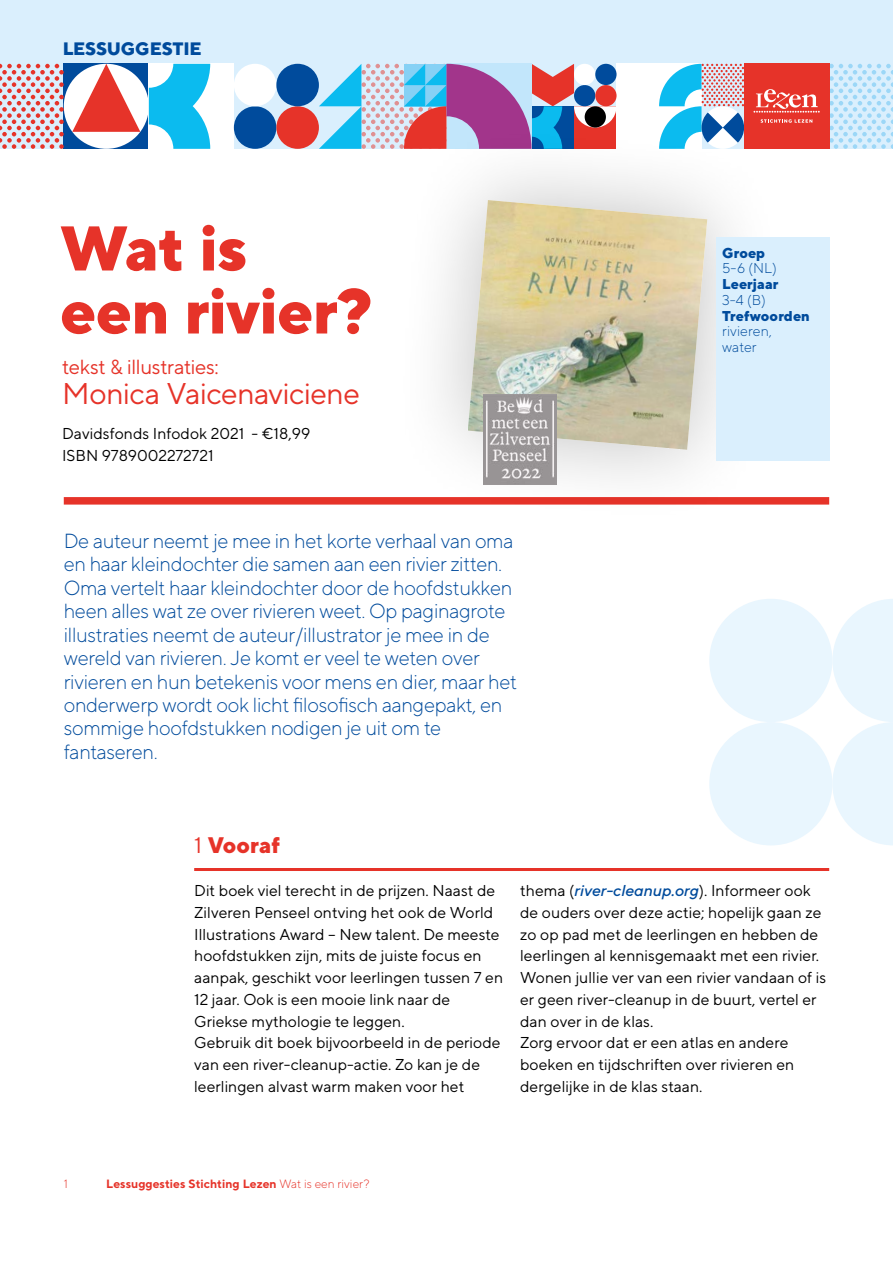
<style>
.page{position:relative;width:893px;height:1263px;background:#fff}
.page>*{position:absolute;margin:0;border:0;box-sizing:border-box;transform-origin:0 0}
.t1{font:800 63px/63px "TT Norms";letter-spacing:-.015em;color:#e63329}
.t2{font:30px "TT Norms";letter-spacing:-.015em;color:#e63329}
.t3{font:800 22.5px "TT Norms";color:#e63329}
.t4{font:300 20.4px/23.4px "TT Norms";letter-spacing:-.02em;color:#004b9c}
.t5{font:20.4px "TT Norms";letter-spacing:-.015em;color:#e63329}
.t6{font:800 18px "TT Norms";letter-spacing:-.01em;color:#004b9c}
.t7{font:15.75px/21.8px "TT Norms";color:#000}
.t8{font:300 14.25px/15.8px "TT Norms";color:#004b9c}
.t9{font:800 14.25px "TT Norms";color:#004b9c}
.t10{font:700 12px "TT Norms";color:#e63329}
.t11{font:300 12px "TT Norms";color:#e63329}
.s1{font-weight:400}
.s2{font-weight:500;font-style:italic;color:#004b9c}
.s3{font-weight:300}
</style>
<div class="page">
<div style="left:0;top:0;width:893px;height:149px;background:#daeffd"></div>
<div style="left:617px;top:64px;width:85px;height:85px;background:#fff"></div>
<div style="left:149px;top:64px;width:85px;height:85px;background:#fff"></div>
<div style="left:234px;top:106px;width:42px;height:43px;background:#004b9c;border-radius:50%"></div>
<div style="left:234px;top:64px;width:42px;height:42px;background:#fff;border-radius:50%"></div>
<div style="left:276px;top:106px;width:43px;height:43px;background:#e63329;border-radius:50%"></div>
<div style="left:276px;top:64px;width:43px;height:42px;background:#004b9c;border-radius:50%"></div>
<svg style="left:829px;top:64px;width:64px;height:85px"></svg>
<svg style="left:0;top:64px;width:210px;height:85px"></svg>
<svg style="left:659px;top:64px;width:85px;height:59px"></svg>
<svg style="left:319px;top:64px;width:298px;height:85px"></svg>
<div style="left:744px;top:64px;width:85px;height:85px;background:#e63329"></div>
<svg style="left:753px;top:89px;width:67px;height:24px"></svg>
<svg style="left:760px;top:119px;width:52px;height:4px"></svg>
<div style="left:64px;top:497px;width:765px;height:8px;background:#e63329"></div>
<div style="left:391px;top:123px;width:392px;height:403px;background:#000;opacity:.25"></div>
<img style="left:468px;top:200px;width:239px;height:250px">
<img style="left:483px;top:394px;width:74px;height:90px">
<div style="left:716px;top:238px;width:113px;height:223px;background:#daeffd"></div>
<hr style="left:194px;top:868px;width:635px;height:3px;background:#e63329">
<div style="left:709px;top:722px;width:123px;height:123px;background:#e9f6fe;border-radius:50%"></div>
<div style="left:709px;top:599px;width:123px;height:123px;background:#e9f6fe;border-radius:50%"></div>
<svg style="left:832px;top:599px;width:61px;height:246px"></svg>
<p class="t6" style="left:63px;top:37px;width:140px">LESSUGGESTIE</p>
<h1 class="t1" style="left:60px;top:215px;width:313px">Wat is een rivier?</h1>
<p class="t5" style="left:62px;top:354px;width:158px">tekst &amp; illustraties:</p>
<h2 class="t2" style="left:62px;top:375px;width:299px">Monica Vaicenaviciene</h2>
<p class="t7" style="left:62px;top:423px;width:250px">Davidsfonds Infodok 2021 - €18,99<br>ISBN 9789002272721</p>
<p class="t4" style="left:64px;top:529px;width:455px">De auteur neemt je mee in het korte verhaal van oma en haar kleindochter die samen aan een rivier zitten.<br>Oma vertelt haar kleindochter door de hoofdstukken heen alles wat ze over rivieren weet. Op paginagrote illustraties neemt de auteur/illustrator je mee in de wereld van rivieren. Je komt er veel te weten over rivieren en hun betekenis voor mens en dier, maar het onderwerp wordt ook licht filosofisch aangepakt, en sommige hoofdstukken nodigen je uit om te fantaseren.</p>
<p class="t9" style="left:722px;top:243px;width:45px">Groep</p>
<p class="t8" style="left:722px;top:260px;width:56px">5-6 (NL)</p>
<p class="t9" style="left:722px;top:275px;width:58px">Leerjaar</p>
<p class="t8" style="left:722px;top:292px;width:45px">3-4 (B)</p>
<p class="t9" style="left:722px;top:306px;width:89px">Trefwoorden</p>
<p class="t8" style="left:722px;top:323px;width:51px">rivieren, water</p>
<p class="t8" style="left:722px;top:260px;width:15px">xx</p>
<p class="t8" style="left:722px;top:292px;width:15px">xx</p>
<p class="t8" style="left:722px;top:323px;width:21px">xxx</p>
<p class="t11" style="left:64px;top:1176px;width:6px">1</p>
<h3 class="t3" style="left:194px;top:830px;width:87px"><span class="s1">1</span> Vooraf</h3>
<p class="t7" style="left:194px;top:879px;width:310px">Dit boek viel terecht in de prijzen. Naast de Zilveren Penseel ontving het ook de World Illustrations Award – New talent. De meeste hoofdstukken zijn, mits de juiste focus en aanpak, geschikt voor leerlingen tussen 7 en 12 jaar. Ook is een mooie link naar de Griekse mythologie te leggen.<br>Gebruik dit boek bijvoorbeeld in de periode van een river-cleanup-actie. Zo kan je de leerlingen alvast warm maken voor het</p>
<p class="t7" style="left:520px;top:879px;width:308px">thema (<span class="s2">river-cleanup.org</span>). Informeer ook de ouders over deze actie; hopelijk gaan ze zo op pad met de leerlingen en hebben de leerlingen al kennisgemaakt met een rivier.<br>Wonen jullie ver van een rivier vandaan of is er geen river-cleanup in de buurt, vertel er dan over in de klas.<br>Zorg ervoor dat er een atlas en andere boeken en tijdschriften over rivieren en dergelijke in de klas staan.</p>
<p class="t10" style="left:106px;top:1176px;width:265px">Lessuggesties Stichting Lezen <span class="s3">Wat is een rivier?</span></p>
</div>
